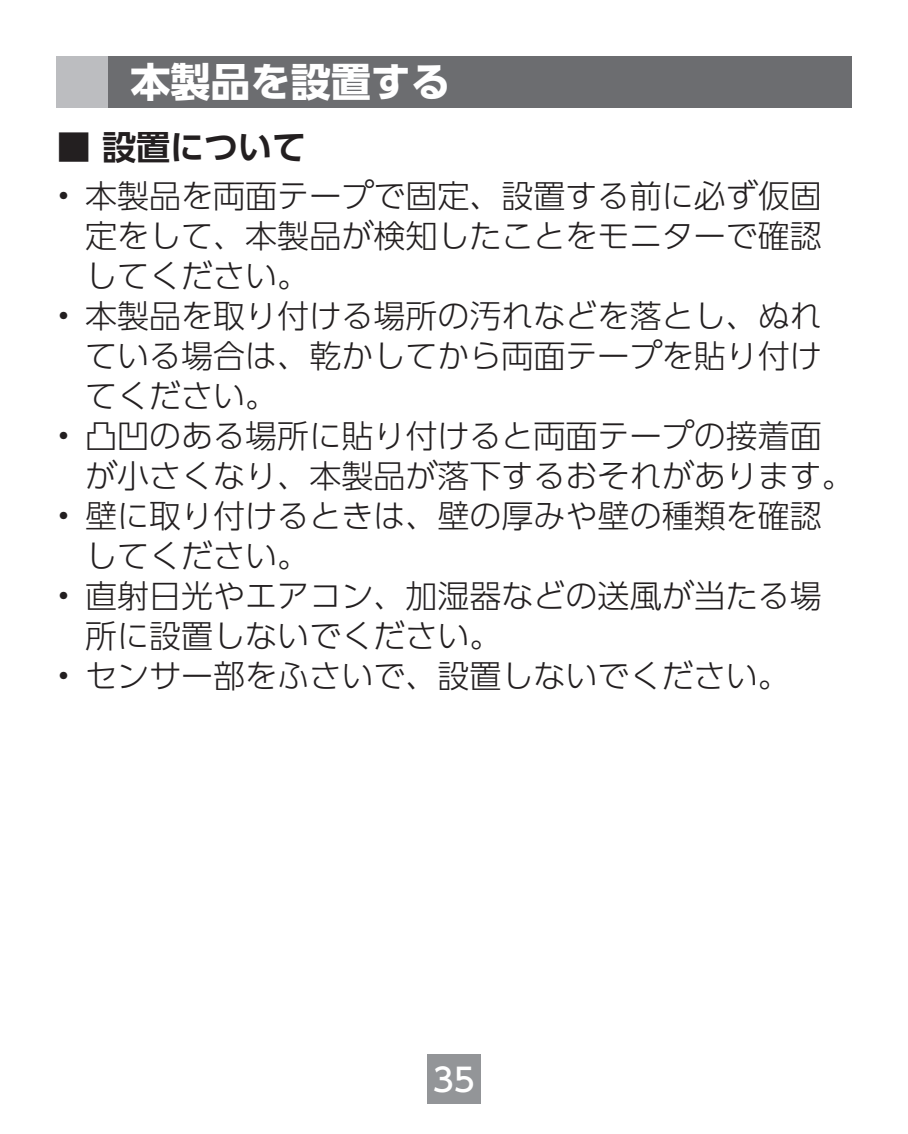
<style>
.page{position:relative;width:908px;height:1134px;background:#fff}
.page>*{position:absolute;margin:0;border:0;box-sizing:border-box;transform-origin:0 0}
.t1{font:700 40px "UD Shin Go Pro";color:#fff}
.t2{font:700 34px "UD Shin Go Pro De";color:#231f20}
.t3{font:300 32px/40px "UD Shin Go Pro";color:#231f20}
.t4{font:500 32px "UD Shin Go Pro";color:#fff}
</style>
<div class="page">
<svg style="left:427px;top:1054px;width:53px;height:1px"></svg>
<div style="left:427px;top:1055px;width:53px;height:49px;background:#939598"></div>
<div style="left:57px;top:57px;width:51px;height:51px;background:#bcbdc0"></div>
<div style="left:108px;top:57px;width:742px;height:51px;background:#6c6d70"></div>
<p class="t1" style="left:130px;top:50px;width:322px">本製品を設置する</p>
<p class="t2" style="left:57px;top:120px;width:251px">■ 設置について</p>
<p class="t3" style="left:85px;top:175px;width:737px;text-align:justify;text-indent:-28px">• 本製品を両面テープで固定、設置する前に必ず仮固定をして、本製品が検知したことをモニターで確認してください。</p>
<p class="t3" style="left:85px;top:295px;width:737px;text-align:justify;text-indent:-28px">• 本製品を取り付ける場所の汚れなどを落とし、ぬれている場合は、乾かしてから両面テープを貼り付けてください。</p>
<p class="t3" style="left:85px;top:415px;width:769px;text-indent:-28px">• 凸凹のある場所に貼り付けると両面テープの接着面が小さくなり、本製品が落下するおそれがあります。</p>
<p class="t3" style="left:85px;top:495px;width:737px;text-indent:-28px">• 壁に取り付けるときは、壁の厚みや壁の種類を確認してください。</p>
<p class="t3" style="left:85px;top:575px;width:737px;text-indent:-28px">• 直射日光やエアコン、加湿器などの送風が当たる場所に設置しないでください。</p>
<p class="t3" style="left:57px;top:655px;width:734px">• センサー部をふさいで、設置しないでください。</p>
<p class="t4" style="left:432px;top:1053px;width:44px">35</p>
</div>
